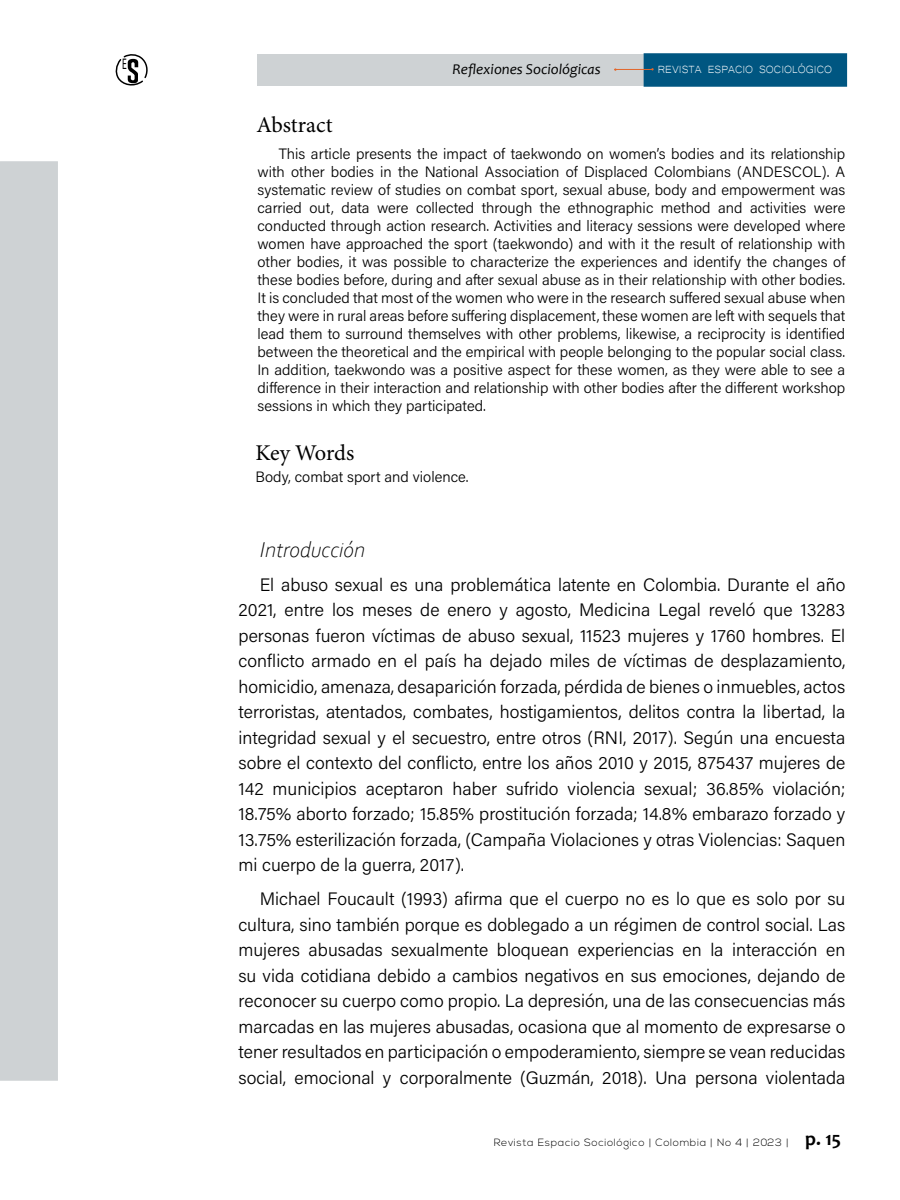
<style>
.page{position:relative;width:900px;height:1200px;background:#fff}
.page>*{position:absolute;margin:0;border:0;box-sizing:border-box;transform-origin:0 0}
.t1{font:22.5px "Minion Pro";letter-spacing:-.005em;color:#000}
.t2{font:italic 300 22.5px "Corbel";color:#000}
.t3{font:18px/25.5px "Acumin Variable Concept";color:#000;text-align:justify}
.t4{font:15.45px "Myriad Pro";color:#000;scale:.61 1}
.t5{font:15px/18px "Acumin Variable Concept";color:#000;text-align:justify}
.t6{font:italic 15px "Candara";color:#000}
.t7{font:13.5px "Microsoft Yi Baiti";color:#fff}
.t8{font:300 10.5px "Nexa";letter-spacing:.06em;color:#000}
.s1{font-family:"Candara";font-weight:700;font-size:19.5px}
</style>
<div class="page">
<div style="left:257px;top:54px;width:387px;height:32px;background:#ced2d4"></div>
<div style="left:644px;top:53px;width:203px;height:34px;background:#005681;border:2px solid #005681"></div>
<hr style="left:614px;top:69px;width:38px;height:1px;background:#e2672c">
<svg style="left:115px;top:54px;width:33px;height:32px"></svg>
<div style="left:1px;top:162px;width:56px;height:918px;background:#ced2d4"></div>
<div style="left:0;top:161px;width:58px;height:920px;border:2px solid #ced2d4"></div>
<p class="t4" style="left:122px;top:55px;width:9px">E</p>
<p class="t6" style="left:453px;top:60px;width:150px">Reflexiones Sociológicas</p>
<p class="t7" style="left:658px;top:62px;width:176px">REVISTA ESPACIO SOCIOLÓGICO</p>
<p class="t1" style="left:256px;top:109px;width:78px">Abstract</p>
<p class="t5" style="left:257px;top:144px;width:589px;text-indent:21px">This article presents the impact of taekwondo on women’s bodies and its relationship with other bodies in the National Association of Displaced Colombians (ANDESCOL). A systematic review of studies on combat sport, sexual abuse, body and empowerment was carried out, data were collected through the ethnographic method and activities were conducted through action research. Activities and literacy sessions were developed where women have approached the sport (taekwondo) and with it the result of relationship with other bodies, it was possible to characterize the experiences and identify the changes of these bodies before, during and after sexual abuse as in their relationship with other bodies.<br>It is concluded that most of the women who were in the research suffered sexual abuse when they were in rural areas before suffering displacement, these women are left with sequels that lead them to surround themselves with other problems, likewise, a reciprocity is identified between the theoretical and the empirical with people belonging to the popular social class.<br>In addition, taekwondo was a positive aspect for these women, as they were able to see a difference in their interaction and relationship with other bodies after the different workshop sessions in which they participated.</p>
<p class="t1" style="left:256px;top:437px;width:100px">Key Words</p>
<p class="t5" style="left:256px;top:468px;width:215px">Body, combat sport and violence.</p>
<p class="t2" style="left:260px;top:535px;width:107px">Introducción</p>
<p class="t3" style="left:239px;top:571px;width:608px;text-indent:21px">El abuso sexual es una problemática latente en Colombia. Durante el año 2021, entre los meses de enero y agosto, Medicina Legal reveló que 13283 personas fueron víctimas de abuso sexual, 11523 mujeres y 1760 hombres. El conflicto armado en el país ha dejado miles de víctimas de desplazamiento, homicidio, amenaza, desaparición forzada, pérdida de bienes o inmuebles, actos terroristas, atentados, combates, hostigamientos, delitos contra la libertad, la integridad sexual y el secuestro, entre otros (RNI, 2017). Según una encuesta sobre el contexto del conflicto, entre los años 2010 y 2015, 875437 mujeres de 142 municipios aceptaron haber sufrido violencia sexual; 36.85% violación; 18.75% aborto forzado; 15.85% prostitución forzada; 14.8% embarazo forzado y 13.75% esterilización forzada, (Campaña Violaciones y otras Violencias: Saquen mi cuerpo de la guerra, 2017).</p>
<p class="t3" style="left:239px;top:886px;width:608px;text-indent:21px">Michael Foucault (1993) afirma que el cuerpo no es lo que es solo por su cultura, sino también porque es doblegado a un régimen de control social. Las mujeres abusadas sexualmente bloquean experiencias en la interacción en su vida cotidiana debido a cambios negativos en sus emociones, dejando de reconocer su cuerpo como propio. La depresión, una de las consecuencias más marcadas en las mujeres abusadas, ocasiona que al momento de expresarse o tener resultados en participación o empoderamiento, siempre se vean reducidas social, emocional y corporalmente (Guzmán, 2018). Una persona violentada</p>
<p class="t8" style="left:494px;top:1137px;width:349px">Revista Espacio Sociológico | Colombia | No 4 | 2023 | <span class="s1">p. 15</span></p>
</div>
